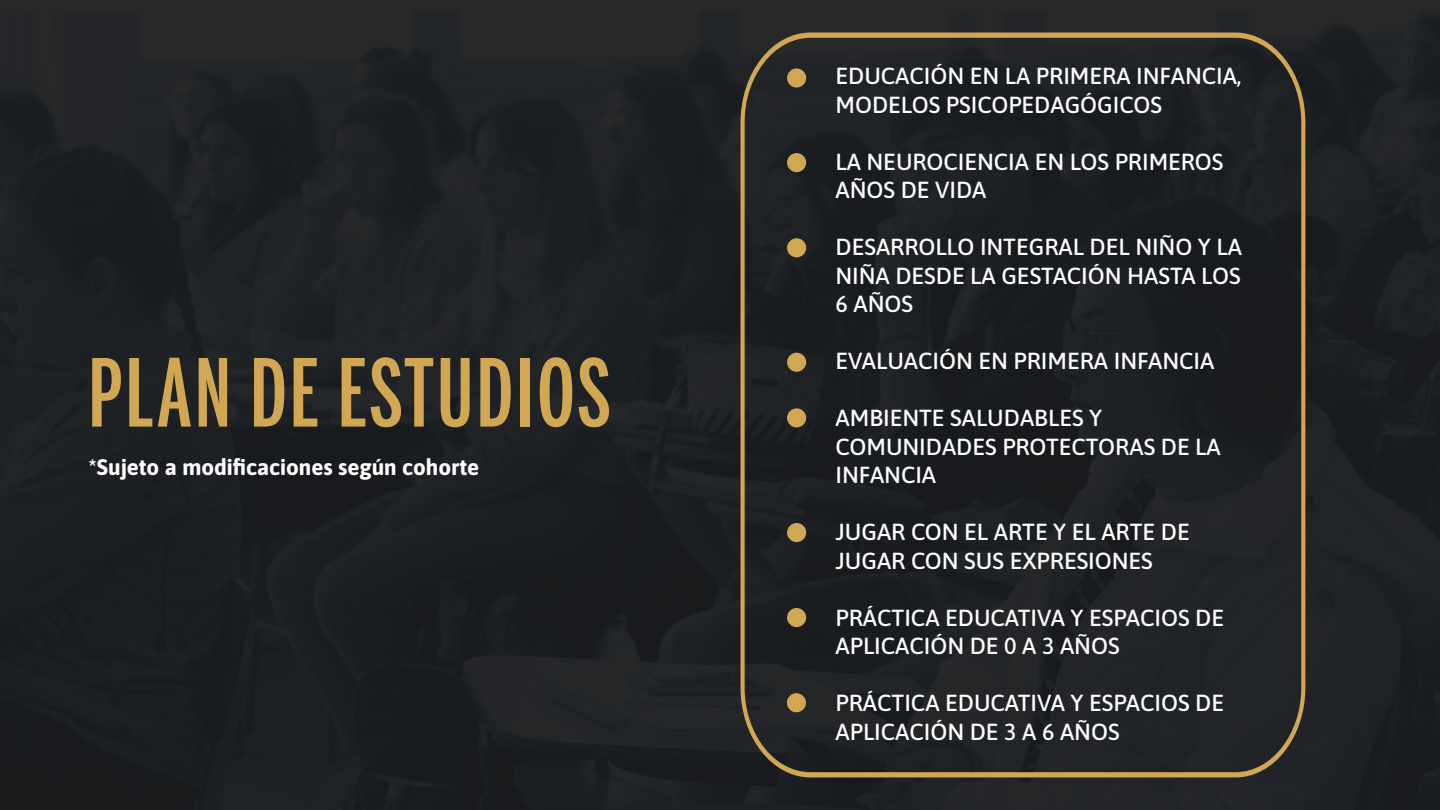
<style>
.page{position:relative;width:1440px;height:810px;background:#1e2024}
.page>*{position:absolute;margin:0;border:0;box-sizing:border-box;transform-origin:0 0}
.t1{font:500 92.7px "Benton Sans Extra Comp";letter-spacing:.035em;color:#d1a754}
.t2{font:500 23.25px/28.5px "Asap";color:#fff}
.t3{font:700 22.42px "Asap";color:#fff}
</style>
<div class="page">
<svg style="left:741px;top:33px;width:564px;height:744px"></svg>
<div style="left:787px;top:608px;width:19px;height:19px;background:#d1a754;border-radius:50%"></div>
<div style="left:787px;top:523px;width:19px;height:19px;background:#d1a754;border-radius:50%"></div>
<div style="left:787px;top:408px;width:19px;height:19px;background:#d1a754;border-radius:50%"></div>
<div style="left:787px;top:353px;width:19px;height:19px;background:#d1a754;border-radius:50%"></div>
<div style="left:787px;top:238px;width:19px;height:19px;background:#d1a754;border-radius:50%"></div>
<div style="left:787px;top:153px;width:19px;height:19px;background:#d1a754;border-radius:50%"></div>
<div style="left:787px;top:68px;width:19px;height:20px;background:#d1a754;border-radius:50%"></div>
<div style="left:787px;top:693px;width:19px;height:19px;background:#d1a754;border-radius:50%"></div>
<h1 class="t1" style="left:89px;top:340px;width:524px">PLAN DE ESTUDIOS</h1>
<p class="t3" style="left:89px;top:451px;width:392px">*Sujeto a modificaciones según cohorte</p>
<p class="t2" style="left:836px;top:60px;width:408px">EDUCACIÓN EN LA PRIMERA INFANCIA,<br>MODELOS PSICOPEDAGÓGICOS</p>
<p class="t2" style="left:836px;top:146px;width:390px">LA NEUROCIENCIA EN LOS PRIMEROS<br>AÑOS DE VIDA</p>
<p class="t2" style="left:836px;top:231px;width:408px;text-align:justify">DESARROLLO INTEGRAL DEL NIÑO Y LA NIÑA DESDE LA GESTACIÓN HASTA LOS 6 AÑOS</p>
<p class="t2" style="left:836px;top:345px;width:380px">EVALUACIÓN EN PRIMERA INFANCIA</p>
<p class="t2" style="left:836px;top:402px;width:387px">AMBIENTE SALUDABLES Y<br>COMUNIDADES PROTECTORAS DE LA<br>INFANCIA</p>
<p class="t2" style="left:836px;top:516px;width:356px">JUGAR CON EL ARTE Y EL ARTE DE<br>JUGAR CON SUS EXPRESIONES</p>
<p class="t2" style="left:836px;top:602px;width:390px">PRÁCTICA EDUCATIVA Y ESPACIOS DE<br>APLICACIÓN DE 0 A 3 AÑOS</p>
<p class="t2" style="left:836px;top:687px;width:390px">PRÁCTICA EDUCATIVA Y ESPACIOS DE<br>APLICACIÓN DE 3 A 6 AÑOS</p>
</div>
